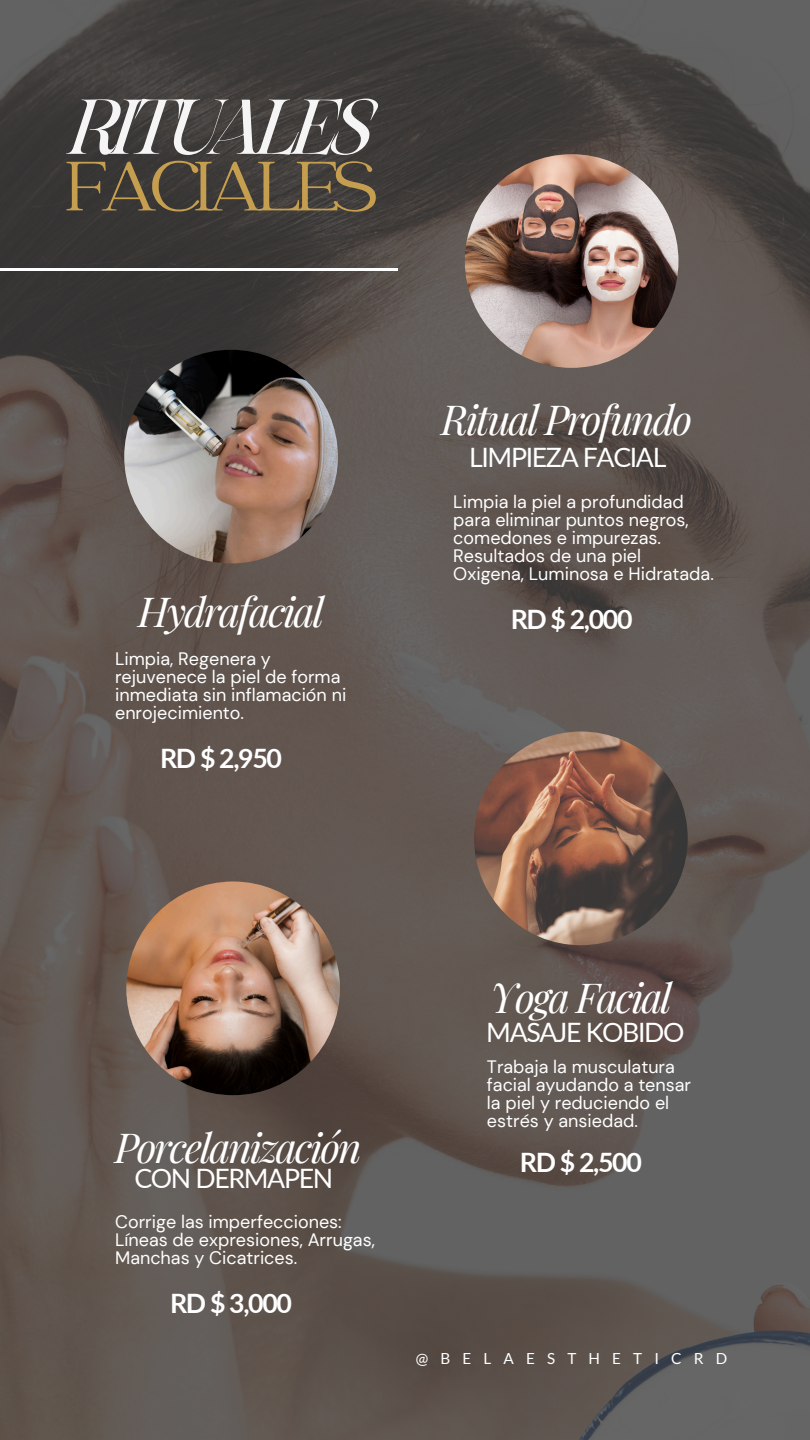
<style>
.page{position:relative;width:810px;height:1440px;background:#fff}
.page>*{position:absolute;margin:0;border:0;box-sizing:border-box;transform-origin:0 0}
.t1{font:77.5px "Catchy Mager";letter-spacing:-.09em;color:#c69e4f}
.t2{font:italic 77.4px "Arsenica";letter-spacing:-.09em;color:#f6f5f5}
.t3{font:italic 40.5px "Playfair Display";letter-spacing:-.05em;color:#fff}
.t4{font:26.7px "Lato";letter-spacing:-.05em;color:#fff}
.t5{font:700 26.7px "Lato";letter-spacing:-.05em;color:#fff}
.t6{font:18px/18px "DM Sans";color:#fff}
.t7{font:15.3px "Lato";letter-spacing:.795em;color:#fff}
</style>
<div class="page">
<img style="left:0;top:0;width:810px;height:1440px">
<img style="left:465px;top:154px;width:213px;height:214px;border-radius:50%">
<img style="left:126px;top:881px;width:214px;height:214px;border-radius:50%">
<img style="left:124px;top:350px;width:214px;height:213px;border-radius:50%">
<img style="left:474px;top:732px;width:214px;height:213px;border-radius:50%">
<hr style="left:0;top:269px;width:397px;height:2px;background:#fff">
<p class="t2" style="left:69px;top:98px;width:305px">RITUALES</p>
<h3 class="t1" style="left:65px;top:149px;width:314px">FACIALES</h3>
<h4 class="t3" style="left:138px;top:583px;width:187px">Hydrafacial</h4>
<p class="t6" style="left:115px;top:650px;width:233px">Limpia, Regenera y rejuvenece la piel de forma inmediata sin inflamación ni enrojecimiento.</p>
<h4 class="t5" style="left:160px;top:741px;width:123px">RD $ 2,950</h4>
<p class="t3" style="left:441px;top:391px;width:253px">Ritual Profundo</p>
<p class="t4" style="left:469px;top:440px;width:199px">LIMPIEZA FACIAL</p>
<p class="t6" style="left:453px;top:493px;width:262px">Limpia la piel a profundidad para eliminar puntos negros, comedones e impurezas.<br>Resultados de una piel<br>Oxigena, Luminosa e Hidratada.</p>
<h3 class="t5" style="left:511px;top:602px;width:123px">RD $ 2,000</h3>
<p class="t3" style="left:115px;top:1120px;width:248px">Porcelanización</p>
<h2 class="t4" style="left:134px;top:1162px;width:200px">CON DERMAPEN</h2>
<h2 class="t6" style="left:115px;top:1213px;width:261px">Corrige las imperfecciones:<br>Líneas de expresiones, Arrugas,<br>Manchas y Cicatrices.</h2>
<p class="t5" style="left:170px;top:1287px;width:123px">RD $ 3,000</p>
<h2 class="t3" style="left:490px;top:969px;width:183px">Yoga Facial</h2>
<h4 class="t4" style="left:486px;top:1016px;width:200px">MASAJE KOBIDO</h4>
<h3 class="t6" style="left:487px;top:1058px;width:206px">Trabaja la musculatura facial ayudando a tensar la piel y reduciendo el estrés y ansiedad.</h3>
<h2 class="t5" style="left:520px;top:1146px;width:123px">RD $ 2,500</h2>
<p class="t7" style="left:416px;top:1349px;width:313px">@BELAESTHETICRD</p>
</div>
